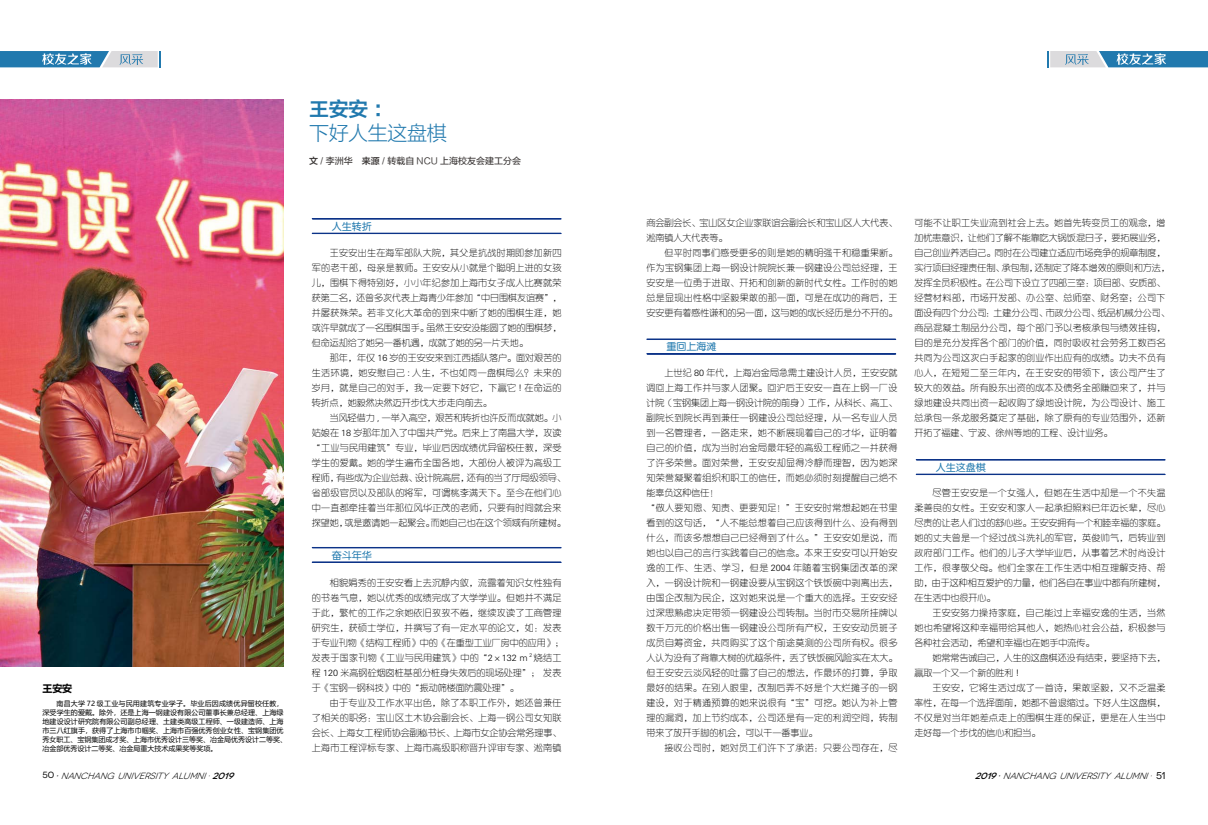
<style>
.page{position:relative;width:1208px;height:825px;background:#fff}
.page>*{position:absolute;margin:0;border:0;box-sizing:border-box;transform-origin:0 0}
.t1{font:20px "FZLTXHJW GB1 0";letter-spacing:-.02em;color:#2179ae}
.t2{font:20px "FZLTZCHK GBK1 0";color:#2179ae}
.t3{font:10px "FZY3 JW GB1 0";color:#2179ae}
.t4{font:700 10px "Microsoft Ya Hei";color:#000}
.t5{font:9px/15px "FZY1 JW GB1 0";letter-spacing:.035em;color:#000;text-align:justify}
.t6{font:9px/15px "FZY1 JW GB1 0";color:#000}
.t7{font:italic 9px "Novecentowide";color:#000}
.t8{font:9px "FZLTZHUNHK GBK1 0";color:#3e3a39}
.t9{font:7px/9px "Microsoft Ya Hei";letter-spacing:.015em;color:#000}
.t10{font:5.2px "FZY1 JW GB1 0";color:#000}
.s1{font-family:"FZLTZCHK GBK1 0"}
.s2{font-style:normal}
.s3{font-weight:500}
.s4{font-style:normal;font-size:10px}
</style>
<div class="page">
<svg style="left:0;top:51px;width:161px;height:16px"></svg>
<svg style="left:1047px;top:51px;width:161px;height:16px"></svg>
<svg style="left:312px;top:547px;width:249px;height:1px"></svg>
<svg style="left:312px;top:561px;width:249px;height:2px"></svg>
<svg style="left:312px;top:218px;width:249px;height:1px"></svg>
<svg style="left:312px;top:233px;width:249px;height:1px"></svg>
<img style="left:0;top:99px;width:283px;height:567px">
<svg style="left:646px;top:339px;width:250px;height:1px"></svg>
<svg style="left:646px;top:353px;width:250px;height:2px"></svg>
<svg style="left:915px;top:459px;width:250px;height:1px"></svg>
<svg style="left:915px;top:474px;width:250px;height:1px"></svg>
<p class="t4" style="left:43px;top:682px;width:31px">王安安</p>
<p class="t9" style="left:43px;top:698px;width:246px;text-indent:14px">南昌大学 72 级工业与民用建筑专业学子。毕业后因成绩优异留校任教，深受学生的爱戴。除外，还是上海一钢建设有限公司董事长兼总经理、上海绿地建设设计研究院有限公司副总经理、土建类高级工程师、一级建造师、上海市三八红旗手，获得了上海市巾帼奖、上海市百强优秀创业女性、宝钢集团优秀女职工、宝钢集团成才奖、上海市优秀设计三等奖、冶金局优秀设计二等奖、冶金部优秀设计二等奖、冶金局重大技术成果奖等奖项。</p>
<h1 class="t2" style="left:309px;top:99px;width:85px">王安安：</h1>
<h1 class="t1" style="left:309px;top:122px;width:139px">下好人生这盘棋</h1>
<p class="t8" style="left:309px;top:156px;width:214px"><span class="s1">文</span> / 李洲华　<span class="s1">来源</span> / 转载自 NCU 上海校友会建工分会</p>
<p class="t3" style="left:332px;top:221px;width:41px">人生转折</p>
<p class="t6" style="left:646px;top:216px;width:252px">商会副会长、宝山区女企业家联谊会副会长和宝山区人大代表、淞南镇人大代表等。</p>
<p class="t5" style="left:646px;top:246px;width:252px;text-indent:18px">但平时同事们感受更多的则是她的精明强干和稳重果断。作为宝钢集团上海一钢设计院院长兼一钢建设公司总经理，王安安是一位勇于进取、开拓和创新的新时代女性。工作时的她总是显现出性格中坚毅果敢的那一面，可是在成功的背后，王安安更有着感性谦和的另一面，这与她的成长经历是分不开的。</p>
<p class="t5" style="left:312px;top:246px;width:251px;text-indent:18px">王安安出生在海军部队大院，其父是抗战时期即参加新四军的老干部，母亲是教师。王安安从小就是个聪明上进的女孩儿，围棋下得特别好，小小年纪参加上海市女子成人比赛就荣获第二名，还曾多次代表上海青少年参加“中日围棋友谊赛”，并屡获殊荣。若非文化大革命的到来中断了她的围棋生涯，她或许早就成了一名围棋国手。虽然王安安没能圆了她的围棋梦，但命运却给了她另一番机遇，成就了她的另一片天地。</p>
<p class="t5" style="left:312px;top:351px;width:251px;text-indent:18px">那年，年仅 16 岁的王安安来到江西插队落户。面对艰苦的生活环境，她安慰自己 : 人生，不也如同一盘棋局么？未来的岁月，就是自己的对手，我一定要下好它，下赢它 ! 在命运的转折点，她毅然决然迈开步伐大步走向前去。</p>
<p class="t5" style="left:312px;top:411px;width:255px;text-align:left;text-indent:18px">当风轻借力 , 一举入高空，艰苦和转折也许反而成就她。小姑娘在 18 岁那年加入了中国共产党。后来上了南昌大学，攻读“工业与民用建筑”专业，毕业后因成绩优异留校任教，深受学生的爱戴。她的学生遍布全国各地，大部份人被评为高级工程师，有些成为企业总裁、设计院高层，还有的当了厅局级领导、省部级官员以及部队的将军，可谓桃李满天下。至今在他们心中一直都牵挂着当年那位风华正茂的老师，只要有时间就会来探望她，或是邀请她一起聚会。而她自己也在这个领域有所建树。</p>
<p class="t3" style="left:666px;top:341px;width:51px">重回上海滩</p>
<p class="t5" style="left:646px;top:366px;width:252px;text-align:left;text-indent:18px">上世纪 80 年代，上海冶金局急需土建设计人员，王安安就调回上海工作并与家人团聚。回沪后王安安一直在上钢一厂设计院（宝钢集团上海一钢设计院的前身）工作，从科长、高工、副院长到院长再到兼任一钢建设公司总经理，从一名专业人员到一名管理者，一路走来，她不断展现着自己的才华，证明着自己的价值，成为当时冶金局最年轻的高级工程师之一并获得了许多荣誉。面对荣誉，王安安却显得冷静而理智，因为她深知荣誉凝聚着组织和职工的信任，而她必须时刻提醒自己绝不能辜负这种信任！<br>“做人要知恩、知责、更要知足！”王安安时常想起她在书里看到的这句话，“人不能总想着自己应该得到什么、没有得到什么，而该多想想自己已经得到了什么。”王安安如是说，而她也以自己的言行实践着自己的信念。本来王安安可以开始安逸的工作、生活、学习，但是 2004 年随着宝钢集团改革的深入，一钢设计院和一钢建设要从宝钢这个铁饭碗中剥离出去，由国企改制为民企，这对她来说是一个重大的选择。王安安经过深思熟虑决定带领一钢建设公司转制。当时市交易所挂牌以数千万元的价格出售一钢建设公司所有产权，王安安动员班子成员自筹资金，共同购买了这个前途莫测的公司所有权。很多人认为没有了背靠大树的优越条件，丢了铁饭碗风险实在太大。但王安安云淡风轻的吐露了自己的想法，作最坏的打算，争取最好的结果。在别人眼里，改制后弄不好是个大烂摊子的一钢建设，对于精通预算的她来说很有“宝”可挖。她认为补上管理的漏洞，加上节约成本，公司还是有一定的利润空间，转制带来了放开手脚的机会，可以干一番事业。</p>
<p class="t5" style="left:664px;top:741px;width:234px">接收公司时，她对员工们许下了承诺：只要公司存在，尽</p>
<p class="t3" style="left:332px;top:550px;width:41px">奋斗年华</p>
<p class="t5" style="left:312px;top:576px;width:253px;text-align:left;text-indent:18px">相貌娟秀的王安安看上去沉静内敛，流露着知识女性独有的书卷气息，她以优秀的成绩完成了大学学业。但她并不满足于此，繁忙的工作之余她依旧孜孜不倦，继续攻读了工商管理研究生，获硕士学位，并撰写了有一定水平的论文，如：发表于专业刊物《结构工程师》中的《在重型工业厂房中的应用》；发表于国家刊物《工业与民用建筑》中的“2×132 ｍ</p>
<p class="t10" style="left:528px;top:652px;width:7px">２</p>
<p class="t5" style="left:312px;top:651px;width:251px;text-indent:222px">烧结工程 120 米高钢砼烟囱桩基部分桩身失效后的现场处理”； 发表于《宝钢一钢科技》中的“振动筛楼面防震处理”。</p>
<p class="t5" style="left:312px;top:696px;width:251px;text-indent:18px">由于专业及工作水平出色，除了本职工作外，她还曾兼任了相关的职务：宝山区土木协会副会长、上海一钢公司女知联会长、上海女工程师协会副秘书长、上海市女企协会常务理事、上海市工程评标专家、上海市高级职称晋升评审专家、淞南镇</p>
<p class="t5" style="left:914px;top:216px;width:257px;text-align:left">可能不让职工失业流到社会上去。她首先转变员工的观念，增加忧患意识，让他们了解不能靠吃大锅饭混日子，要拓展业务，自己创业养活自己。同时在公司建立适应市场竞争的规章制度，实行项目经理责任制、承包制，还制定了降本增效的原则和方法，发挥全员积极性。在公司下设立了四部三室：项目部、安质部、经营材料部，市场开发部、办公室、总师室、财务室；公司下面设有四个分公司：土建分公司、市政分公司、纸品机械分公司、商品混凝土制品分公司，每个部门予以考核承包与绩效挂钩，目的是充分发挥各个部门的价值，同时吸收社会劳务工数百名共同为公司这次白手起家的创业作出应有的成绩。功夫不负有心人，在短短二至三年内，在王安安的带领下，该公司产生了较大的效益。所有股东出资的成本及债务全部赚回来了，并与绿地建设共同出资一起收购了绿地设计院，为公司设计、施工总承包一条龙服务奠定了基础，除了原有的专业范围外，还新开拓了福建、宁波、徐州等地的工程、设计业务。</p>
<p class="t3" style="left:936px;top:462px;width:51px">人生这盘棋</p>
<p class="t5" style="left:914px;top:486px;width:252px;text-indent:18px">尽管王安安是一个女强人，但她在生活中却是一个不失温柔善良的女性。王安安和家人一起承担照料已年迈长辈，尽心尽责的让老人们过的舒心些。王安安拥有一个和睦幸福的家庭。她的丈夫曾是一个经过战斗洗礼的军官，英俊帅气，后转业到政府部门工作。他们的儿子大学毕业后，从事着艺术时尚设计工作，很孝敬父母。他们全家在工作生活中相互理解支持、帮助，由于这种相互爱护的力量，他们各自在事业中都有所建树，在生活中也很开心。</p>
<p class="t5" style="left:914px;top:606px;width:252px;text-indent:18px">王安安努力操持家庭，自己能过上幸福安逸的生活，当然她也希望将这种幸福带给其他人，她热心社会公益，积极参与各种社会活动，希望和幸福也在她手中流传。</p>
<p class="t6" style="left:914px;top:651px;width:252px;text-indent:18px">她常常告诫自己，人生的这盘棋还没有结束，要坚持下去，赢取一个又一个新的胜利 !</p>
<p class="t5" style="left:914px;top:681px;width:252px;text-indent:18px">王安安，它将生活过成了一首诗，果敢坚毅，又不乏温柔率性，在每一个选择面前，她都不曾退缩过。下好人生这盘棋，不仅是对当年她差点走上的围棋生涯的保证，更是在人生当中走好每一个步伐的信心和担当。</p>
<p class="t7" style="left:43px;top:771px;width:196px"><span class="s2">5 0</span> <span class="s3">·</span>NANCHANGUNIVERSITYALUMNI·<span class="s3">2019</span></p>
<p class="t7" style="left:975px;top:771px;width:192px"><span class="s3">2019·</span>NANCHANGUNIVERSITYALUMNI· <span class="s4">5 1</span></p>
</div>
